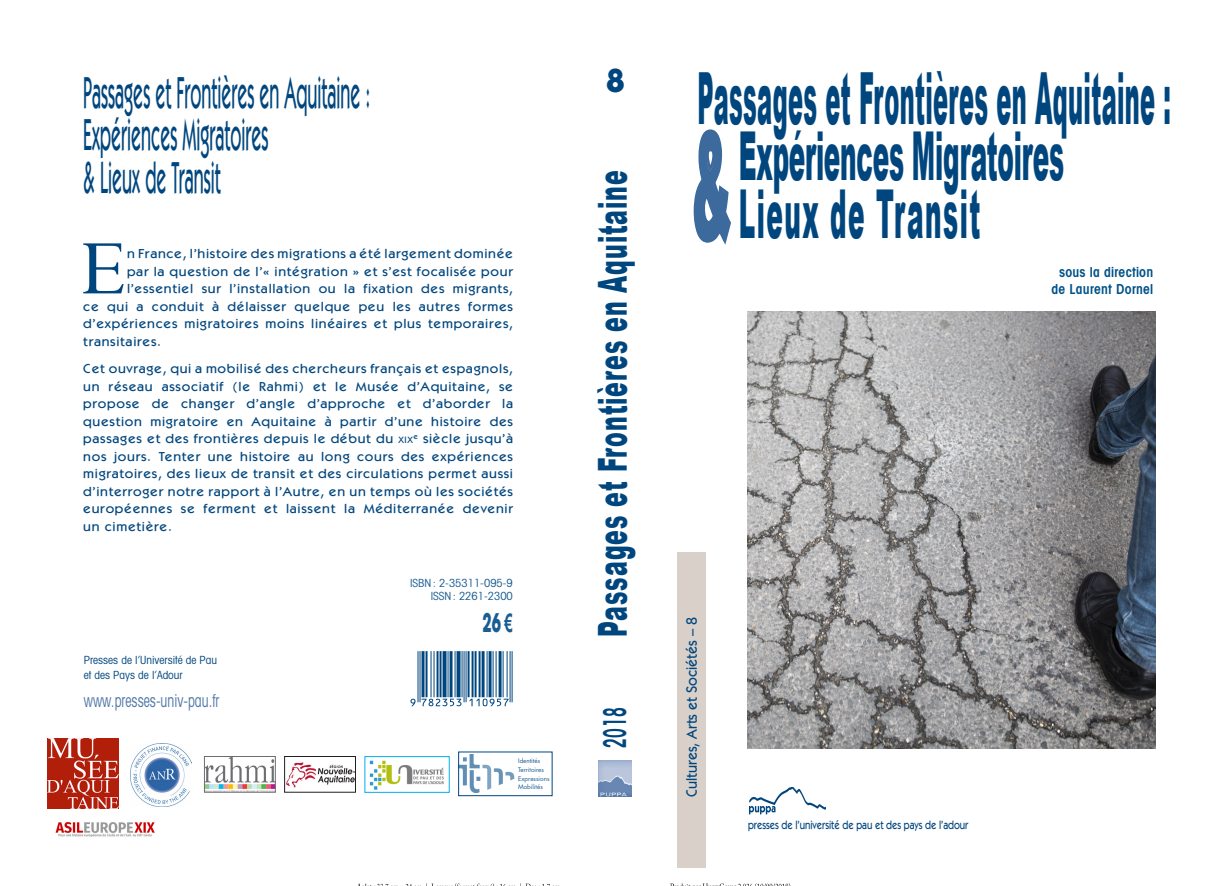
<style>
.page{position:relative;width:1230px;height:886px;background:#fff}
.page>*{position:absolute;margin:0;border:0;box-sizing:border-box;transform-origin:0 0}
.t1{font:900 149.5px "Arial";color:#3c6a9d;scale:.3 1}
.t2{font:87.25px "Perpetua";color:#00467e;scale:1.05 1}
.t3{font:900 72px "Arial";letter-spacing:.015em;color:#00467e;scale:.31 1}
.t4{font:900 67.5px/57.9px "Arial";letter-spacing:-.01em;color:#00467e;scale:.37 1}
.t5{font:500 45px/43px "Itc Kabel";color:#00467e;scale:.4 1}
.t6{font:900 40px "Arial";letter-spacing:.04em;color:#00467e;scale:.55 1}
.t7{font:600 condensed 31.5px "Avant Garde";color:#00467e;scale:.56 1}
.t8{font:700 31.25px "Avant Garde";color:#00467e}
.t9{font:700 25.5px "Avant Garde";color:#1a5d93;scale:.59 1}
.t10{font:condensed 17.88px "Avant Garde";color:#5379a8;scale:.77 1}
.t11{font:500 15px "Itc Kabel";color:#00467e;scale:.96 1}
.t12{font:600 condensed 13.75px/16.2px "Avant Garde";letter-spacing:.015em;color:#015188;text-align:center}
.t13{font:500 13px/17.5px "Itc Kabel";letter-spacing:.05em;color:#00467e;text-align:justify;scale:1.07 1}
.t14{font:500 12px "Itc Kabel";color:#00467e;scale:.8 1}
.t15{font:condensed 11.25px/15.2px "Avant Garde";color:#00467e}
.t16{font:condensed 11.25px/13.5px "Avant Garde";color:#1a5d93;text-align:right}
.t17{font:6.25px/8.8px "Futura";color:#1a5d93}
.s1{font-size:9.12px}
.s2{font-family:"Arial"}
</style>
<div class="page">
<svg style="left:670px;top:883px;width:120px;height:3px"></svg>
<svg style="left:358px;top:883px;width:201px;height:3px"></svg>
<div style="left:677px;top:553px;width:28px;height:315px;background:#d8d0c9"></div>
<img style="left:598px;top:760px;width:33px;height:37px">
<img style="left:460px;top:754px;width:54px;height:39px">
<img style="left:749px;top:787px;width:76px;height:28px">
<img style="left:747px;top:311px;width:408px;height:437px">
<svg style="left:410px;top:651px;width:102px;height:55px"></svg>
<svg style="left:693px;top:129px;width:38px;height:116px"></svg>
<img style="left:206px;top:758px;width:67px;height:31px">
<div style="left:204px;top:756px;width:71px;height:36px;border:1px solid #6c6d70"></div>
<img style="left:369px;top:760px;width:75px;height:29px">
<div style="left:365px;top:756px;width:84px;height:36px;border:1px solid #00aeef"></div>
<img style="left:286px;top:762px;width:68px;height:26px">
<div style="left:284px;top:756px;width:72px;height:36px;border:1px solid #231f20"></div>
<img style="left:55px;top:821px;width:100px;height:16px">
<img style="left:48px;top:738px;width:70px;height:71px">
<img style="left:130px;top:744px;width:61px;height:63px">
<div style="left:458px;top:752px;width:94px;height:44px;border:1px solid #00467e"></div>
<h3 class="t5" style="left:83px;top:71px;width:719px">Passages et Frontières en Aquitaine :<br>Expériences Migratoires<br>&amp; Lieux de Transit</h3>
<h2 class="t2" style="left:80px;top:213px;width:46px">E</h2>
<p class="t13" style="left:127px;top:245px;width:362px">n France, l’histoire des migrations a été largement dominée</p>
<p class="t13" style="left:127px;top:263px;width:362px">par la question de l’« intégration » et s’est focalisée pour</p>
<p class="t13" style="left:127px;top:280px;width:362px">l’essentiel sur l’installation ou la fixation des migrants,</p>
<p class="t13" style="left:83px;top:298px;width:403px">ce qui a conduit à délaisser quelque peu les autres formes</p>
<p class="t13" style="left:83px;top:315px;width:403px">d’expériences migratoires moins linéaires et plus temporaires,</p>
<p class="t13" style="left:83px;top:333px;width:74px">transitaires.</p>
<p class="t13" style="left:83px;top:360px;width:403px">Cet ouvrage, qui a mobilisé des chercheurs français et espagnols, un réseau associatif (le Rahmi) et le Musée d’Aquitaine, se propose de changer d’angle d’approche et d’aborder la question migratoire en Aquitaine à partir d’une histoire des passages et des frontières depuis le début du <span class="s1">xix</span><sup>e</sup> siècle jusqu’à nos jours. Tenter une histoire au long cours des expériences migratoires, des lieux de transit et des circulations permet aussi d’interroger notre rapport à l’Autre, en un temps où les sociétés européennes se ferment et laissent la Méditerranée devenir un cimetière.</p>
<p class="t15" style="left:84px;top:652px;width:135px">Presses de l’Université de Pau et des Pays de l’Adour</p>
<h3 class="t10" style="left:84px;top:689px;width:177px">www.presses-univ-pau.fr</h3>
<p class="t16" style="left:410px;top:575px;width:104px">ISBN: 2-35311-095-9<br>ISSN: 2261-2300</p>
<h3 class="t9" style="left:482px;top:606px;width:53px">26 <span class="s2">€</span></h3>
<p class="t17" style="left:518px;top:756px;width:33px">Identités<br>Territoires<br>Expressions<br>Mobilités</p>
<h3 class="t8" style="left:605px;top:60px;width:21px">8</h3>
<h3 class="t6" style="left:583px;top:637px;width:849px;rotate:-90deg">Passages et Frontières en Aquitaine</h3>
<h3 class="t7" style="left:595px;top:748px;width:74px;rotate:-90deg">2018</h3>
<h3 class="t3" style="left:697px;top:46px;width:1528px">Passages et Frontières en Aquitaine :</h3>
<h1 class="t1" style="left:691px;top:78px;width:135px">&amp;</h1>
<h3 class="t4" style="left:739px;top:125px;width:881px">Expériences Migratoires<br>Lieux de Transit</h3>
<p class="t12" style="left:1051px;top:264px;width:103px">sous la direction de Laurent Dornel</p>
<p class="t11" style="left:683px;top:797px;width:189px;rotate:-90deg">Cultures, Arts et Sociétés – 8</p>
<p class="t14" style="left:748px;top:818px;width:277px">presses de l’université de pau et des pays de l’adour</p>
</div>
